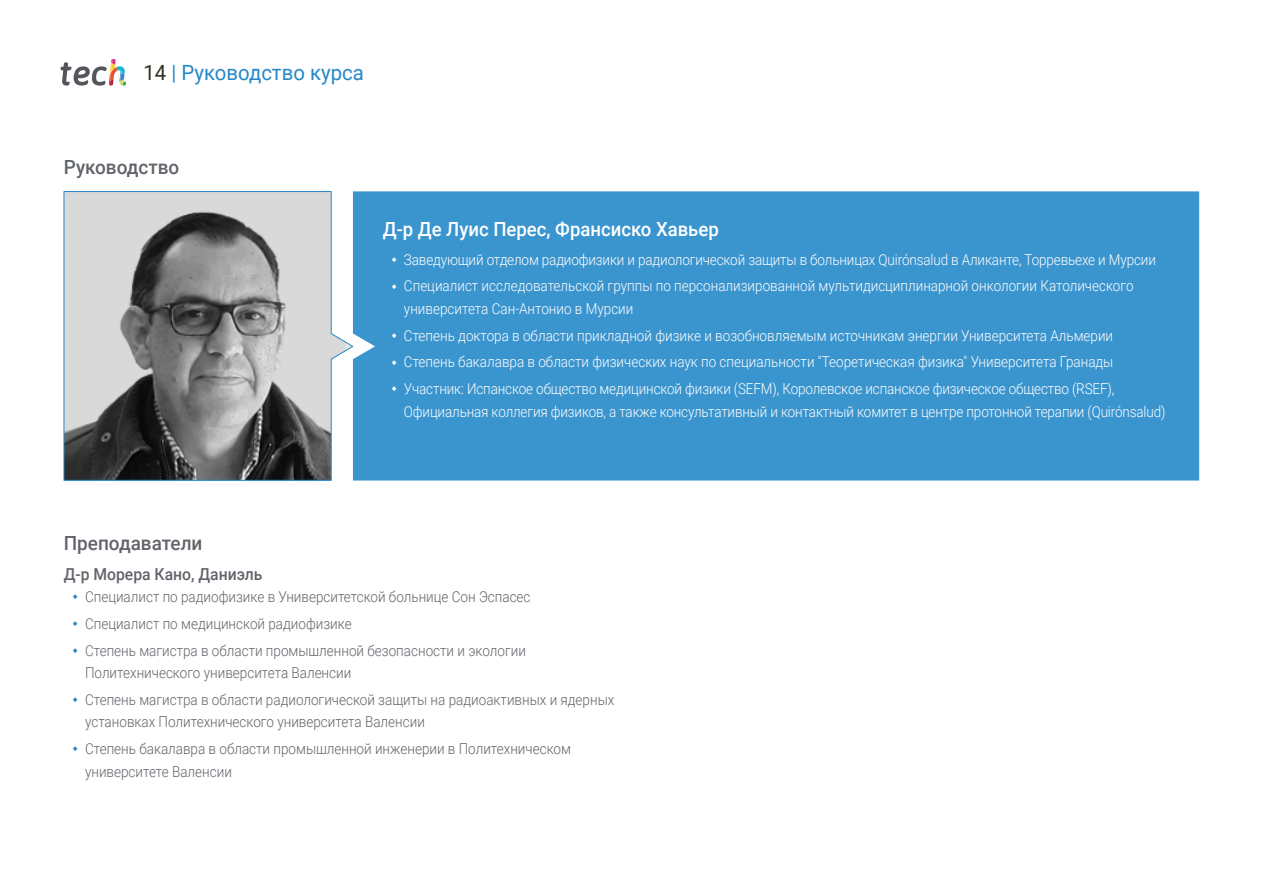
<style>
.page{position:relative;width:1263px;height:893px;background:#fff}
.page>*{position:absolute;margin:0;border:0;box-sizing:border-box;transform-origin:0 0}
.t1{font:21px "Roboto";color:#2488c9}
.t2{font:500 19.5px "Roboto";color:#fff;scale:.95 1}
.t3{font:500 19.5px "Roboto";color:#61646a}
.t4{font:500 16.5px "Roboto";color:#61646a;scale:.95 1}
.t5{font:300 15px/26.7px "Roboto";letter-spacing:-.01em;color:#fff;scale:.9 1}
.t6{font:300 15px/26.7px "Roboto";color:#61646a;scale:.9 1}
.s1{color:#312e20}
</style>
<div class="page">
<div style="left:353px;top:191px;width:846px;height:290px;background:#3a94ce"></div>
<svg style="left:64px;top:191px;width:289px;height:290px"></svg>
<svg style="left:61px;top:59px;width:65px;height:27px"></svg>
<svg style="left:392px;top:257px;width:5px;height:5px"></svg>
<svg style="left:392px;top:284px;width:5px;height:5px"></svg>
<svg style="left:392px;top:333px;width:5px;height:5px"></svg>
<svg style="left:392px;top:360px;width:5px;height:5px"></svg>
<svg style="left:392px;top:386px;width:5px;height:5px"></svg>
<h1 class="t1" style="left:144px;top:57px;width:222px"><span class="s1">14</span> | Руководство курса</h1>
<h2 class="t3" style="left:64px;top:154px;width:117px">Руководство</h2>
<h2 class="t2" style="left:383px;top:215px;width:355px">Д-р Де Луис Перес, Франсиско Хавьер</h2>
<p class="t5" style="left:404px;top:245px;width:837px">Заведующий отделом радиофизики и радиологической защиты в больницах Quirónsalud в Аликанте, Торревьехе и Мурсии<br>Специалист исследовательской группы по персонализированной мультидисциплинарной онкологии Католического</p>
<p class="t5" style="left:404px;top:295px;width:791px">университета Сан-Антонио в Мурсии<br>Степень доктора в области прикладной физике и возобновляемым источникам энергии Университета Альмерии Степень бакалавра в области физических наук по специальности "Теоретическая физика" Университета Гранады Участник: Испанское общество медицинской физики (SEFM), Королевское испанское физическое общество (RSEF),</p>
<p class="t5" style="left:404px;top:397px;width:848px">Официальная коллегия физиков, а также консультативный и контактный комитет в центре протонной терапии (Quirónsalud)</p>
<h2 class="t3" style="left:64px;top:530px;width:140px">Преподаватели</h2>
<p class="t4" style="left:64px;top:562px;width:211px">Д-р Морера Кано, Даниэль</p>
<p class="t6" style="left:85px;top:583px;width:496px">Специалист по радиофизике в Университетской больнице Сон Эспасес<br>Специалист по медицинской радиофизике<br>Степень магистра в области промышленной безопасности и экологии</p>
<p class="t6" style="left:85px;top:659px;width:590px">Политехнического университета Валенсии<br>Степень магистра в области радиологической защиты на радиоактивных и ядерных</p>
<p class="t6" style="left:85px;top:708px;width:541px">установках Политехнического университета Валенсии<br>Степень бакалавра в области промышленной инженерии в Политехническом</p>
<p class="t6" style="left:85px;top:757px;width:165px">университете Валенсии</p>
</div>
